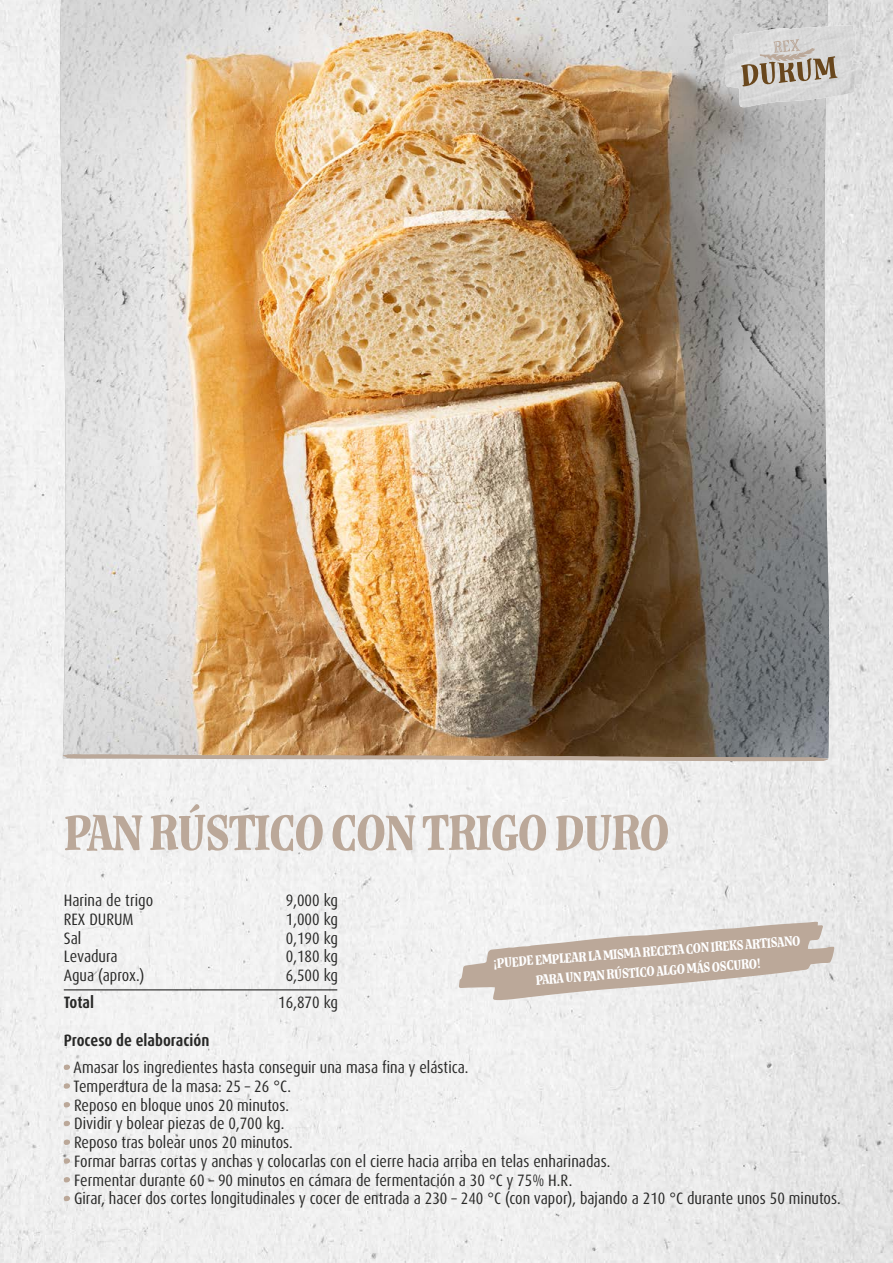
<style>
.page{position:relative;width:893px;height:1263px;background:#fff}
.page>*{position:absolute;margin:0;border:0;box-sizing:border-box;transform-origin:0 0}
.t1{font:60px "Limon Bold Marker";letter-spacing:-.02em;color:#bba899}
.t2{font:condensed 16.5px/18.8px "Dax Pro";color:#282827}
.t3{font:16.5px/19.8px "Limon Bold Marker";color:#fff;text-align:center}
.t4{font:700 condensed 16.5px "Dax Pro";color:#282827}
</style>
<div class="page">
<img style="left:0;top:0;width:893px;height:1263px">
<svg style="left:64px;top:1064px;width:6px;height:6px"></svg>
<svg style="left:64px;top:1083px;width:6px;height:6px"></svg>
<svg style="left:64px;top:1102px;width:6px;height:6px"></svg>
<svg style="left:64px;top:1121px;width:6px;height:5px"></svg>
<svg style="left:64px;top:1139px;width:6px;height:6px"></svg>
<svg style="left:64px;top:1158px;width:6px;height:6px"></svg>
<svg style="left:64px;top:1177px;width:6px;height:6px"></svg>
<svg style="left:64px;top:1196px;width:6px;height:5px"></svg>
<hr style="left:64px;top:989px;width:273px;height:1px;background:#282827">
<img style="left:60px;top:0;width:770px;height:758px">
<svg style="left:62px;top:754px;width:767px;height:7px;background:#b9a899"></svg>
<svg style="left:459px;top:921px;width:375px;height:79px"></svg>
<svg style="left:725px;top:25px;width:137px;height:82px;background:#cac7c3"></svg>
<h1 class="t1" style="left:64px;top:798px;width:607px">PAN RÚSTICO CON TRIGO DURO</h1>
<p class="t2" style="left:64px;top:891px;width:91px">Harina de trigo</p>
<p class="t2" style="left:286px;top:891px;width:54px">9,000 kg</p>
<p class="t2" style="left:64px;top:910px;width:71px">REX DURUM</p>
<p class="t2" style="left:286px;top:910px;width:54px">1,000 kg</p>
<p class="t2" style="left:64px;top:929px;width:19px">Sal</p>
<p class="t2" style="left:286px;top:929px;width:54px">0,190 kg</p>
<p class="t2" style="left:64px;top:947px;width:55px">Levadura</p>
<p class="t2" style="left:286px;top:947px;width:54px">0,180 kg</p>
<p class="t2" style="left:64px;top:966px;width:82px">Agua (aprox.)</p>
<p class="t2" style="left:286px;top:966px;width:54px">6,500 kg</p>
<p class="t4" style="left:64px;top:992px;width:32px">Total</p>
<p class="t2" style="left:278px;top:993px;width:61px">16,870 kg</p>
<p class="t4" style="left:64px;top:1029px;width:147px">Proceso de elaboración</p>
<p class="t2" style="left:74px;top:1058px;width:769px">Amasar los ingredientes hasta conseguir una masa fina y elástica.<br>Temperatura de la masa: 25 – 26 °C.<br>Reposo en bloque unos 20 minutos.<br>Dividir y bolear piezas de 0,700 kg.<br>Reposo tras bolear unos 20 minutos.<br>Formar barras cortas y anchas y colocarlas con el cierre hacia arriba en telas enharinadas.<br>Fermentar durante 60 – 90 minutos en cámara de fermentación a 30 °C y 75% H.R.<br>Girar, hacer dos cortes longitudinales y cocer de entrada a 230 – 240 °C (con vapor), bajando a 210 °C durante unos 50 minutos.</p>
<p class="t3" style="left:492px;top:953px;width:310px;rotate:-4deg">¡PUEDE EMPLEAR LA MISMA RECETA CON IREKS ARTISANO<br>PARA UN PAN RÚSTICO ALGO MÁS OSCURO!</p>
</div>
